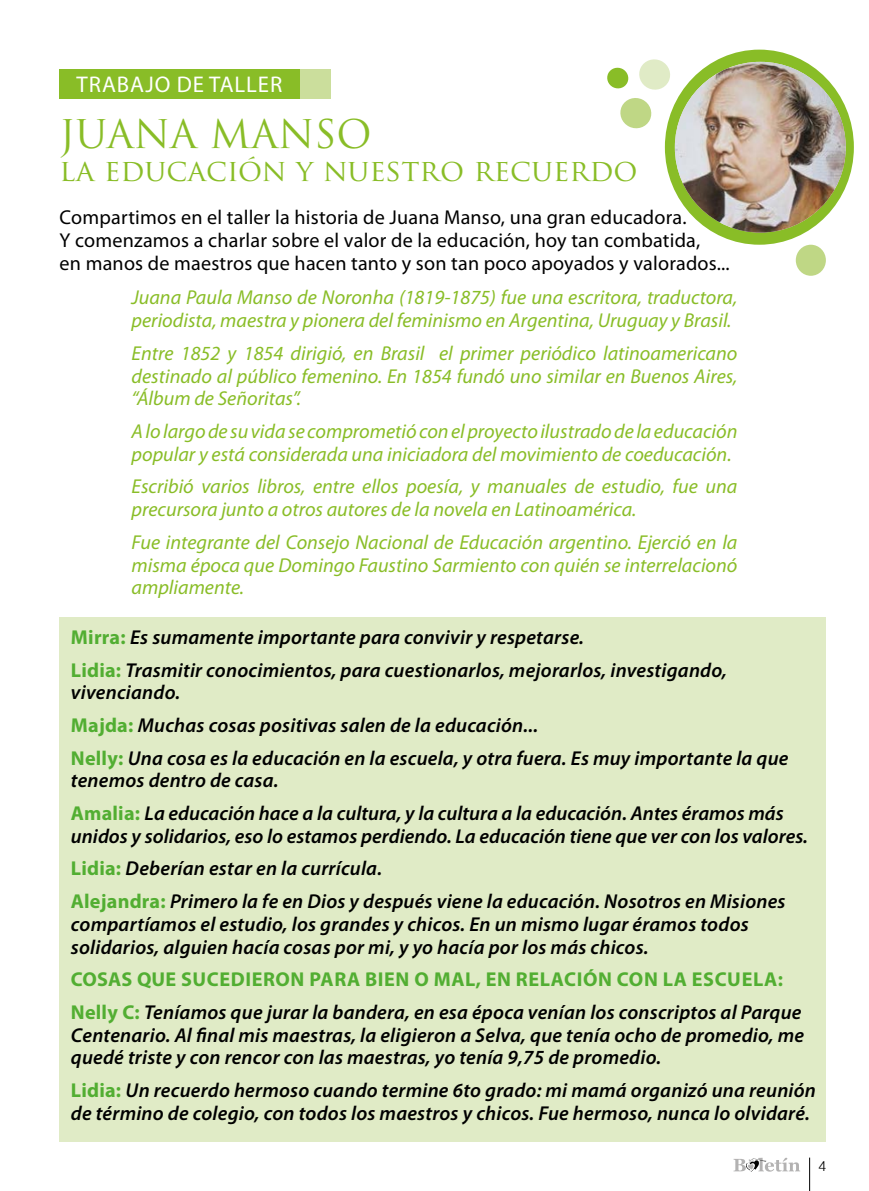
<style>
.page{position:relative;width:869px;height:1191px;background:#fff}
.page>*{position:absolute;margin:0;border:0;box-sizing:border-box;transform-origin:0 0}
.t1{font:38.5px "Trajan Pro";color:#89bd27}
.t2{font:29.75px "Trajan Pro";color:#89bd27}
.t3{font:22.75px "Myriad Pro";letter-spacing:.04em;color:#fff}
.t4{font:italic 600 20.12px/32.7px "Myriad Pro";letter-spacing:.01em;color:#000}
.t5{font:italic 20.12px/22.8px "Myriad Pro";color:#89bd27}
.t6{font:20.12px/22.8px "Myriad Pro";letter-spacing:.01em;color:#000}
.t7{font:300 14px "Helvetica";color:#000}
.s1{font-weight:700;font-style:normal;color:#52ae32}
</style>
<div class="page">
<hr style="left:809px;top:1157px;width:1px;height:34px;background:#000">
<svg style="left:733px;top:1157px;width:66px;height:14px"></svg>
<div style="left:300px;top:69px;width:30px;height:30px;background:#cbde9c"></div>
<div style="left:60px;top:617px;width:765px;height:524px;background:#e0ebc6"></div>
<div style="left:59px;top:69px;width:241px;height:30px;background:#89bd27"></div>
<div style="left:664px;top:50px;width:189px;height:195px;background:#89bd27;border-radius:50%"></div>
<img style="left:674px;top:62px;width:171px;height:171px;border-radius:85px">
<div style="left:795px;top:245px;width:30px;height:31px;background:#bfd785;border-radius:50%"></div>
<svg style="left:607px;top:59px;width:65px;height:71px"></svg>
<p class="t3" style="left:76px;top:70px;width:207px">TRABAJO DE TALLER</p>
<h1 class="t1" style="left:60px;top:110px;width:313px">JUANA MANSO</h1>
<h2 class="t2" style="left:60px;top:151px;width:579px">la educación y nuestro recuerdo</h2>
<p class="t6" style="left:60px;top:206px;width:671px">Compartimos en el taller la historia de Juana Manso, una gran educadora.<br>Y comenzamos a charlar sobre el valor de la educación, hoy tan combatida,<br>en manos de maestros que hacen tanto y son tan poco apoyados y valorados...</p>
<p class="t5" style="left:131px;top:287px;width:607px">Juana Paula Manso de Noronha (1819-1875) fue una escritora, traductora, periodista, maestra y pionera del feminismo en Argentina, Uruguay y Brasil.</p>
<p class="t5" style="left:131px;top:342px;width:607px;text-align:justify">Entre 1852 y 1854 dirigió, en Brasil el primer periódico latinoamericano destinado al público femenino. En 1854 fundó uno similar en Buenos Aires, “Álbum de Señoritas”.</p>
<p class="t5" style="left:131px;top:420px;width:607px">A lo largo de su vida se comprometió con el proyecto ilustrado de la educación popular y está considerada una iniciadora del movimiento de coeducación.</p>
<p class="t5" style="left:131px;top:476px;width:607px">Escribió varios libros, entre ellos poesía, y manuales de estudio, fue una precursora junto a otros autores de la novela en Latinoamérica.</p>
<p class="t5" style="left:131px;top:531px;width:607px;text-align:justify">Fue integrante del Consejo Nacional de Educación argentino. Ejerció en la misma época que Domingo Faustino Sarmiento con quién se interrelacionó ampliamente.</p>
<p class="t4" style="left:71px;top:621px;width:657px"><span class="s1">Mirra:</span> Es sumamente importante para convivir y respetarse.<br><span class="s1">Lidia:</span> Trasmitir conocimientos, para cuestionarlos, mejorarlos, investigando,</p>
<p class="t4" style="left:71px;top:676px;width:718px">vivenciando.<br><span class="s1">Majda:</span> Muchas cosas positivas salen de la educación...<br><span class="s1">Nelly:</span> Una cosa es la educación en la escuela, y otra fuera. Es muy importante la que</p>
<p class="t4" style="left:71px;top:764px;width:714px">tenemos dentro de casa.<br><span class="s1">Amalia:</span> La educación hace a la cultura, y la cultura a la educación. Antes éramos más</p>
<p class="t4" style="left:71px;top:820px;width:738px">unidos y solidarios, eso lo estamos perdiendo. La educación tiene que ver con los valores.<br><span class="s1">Lidia:</span> Deberían estar en la currícula.<br><span class="s1">Alejandra:</span> Primero la fe en Dios y después viene la educación. Nosotros en Misiones</p>
<p class="t4" style="left:71px;top:913px;width:679px;line-height:22.8px">compartíamos el estudio, los grandes y chicos. En un mismo lugar éramos todos solidarios, alguien hacía cosas por mi, y yo hacía por los más chicos.</p>
<p class="t4" style="left:71px;top:963px;width:731px"><span class="s1">COSAS QUE SUCEDIERON PARA BIEN O MAL, EN RELACIÓN CON LA ESCUELA:<br>Nelly C:</span> Teníamos que jurar la bandera, en esa época venían los conscriptos al Parque</p>
<p class="t4" style="left:71px;top:1024px;width:734px;line-height:22.8px">Centenario. Al final mis maestras, la eligieron a Selva, que tenía ocho de promedio, me quedé triste y con rencor con las maestras, yo tenía 9,75 de promedio.</p>
<p class="t4" style="left:71px;top:1079px;width:746px;line-height:22.8px"><span class="s1">Lidia:</span> Un recuerdo hermoso cuando termine 6to grado: mi mamá organizó una reunión de término de colegio, con todos los maestros y chicos. Fue hermoso, nunca lo olvidaré.</p>
<p class="t7" style="left:818px;top:1157px;width:9px">4</p>
</div>
